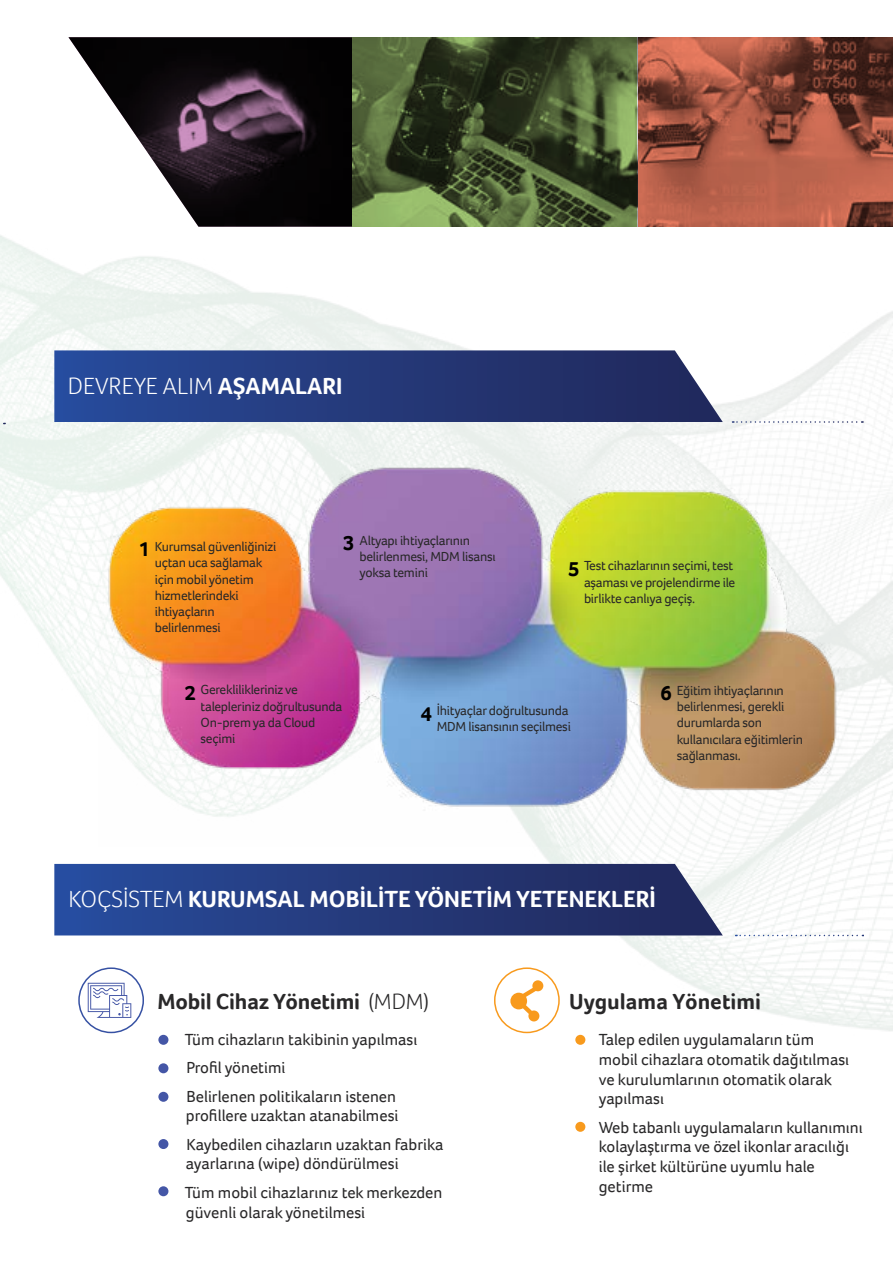
<style>
.page{position:relative;width:893px;height:1263px;background:#fff}
.page>*{position:absolute;margin:0;border:0;box-sizing:border-box;transform-origin:0 0}
.t1{font:700 24px "Foco";color:#fff}
.t2{font:300 24px "Foco";color:#fff}
.t3{font:700 22.5px "Foco";letter-spacing:-.005em;color:#292829}
.t4{font:700 21px "Foco";color:#000}
.t5{font:16.5px/19.8px "Foco";color:#292829}
.t6{font:13.5px/16.2px "Foco";letter-spacing:-.02em;color:#292829}
.s1{font-weight:700}
.s2{font-weight:300}
</style>
<div class="page">
<img style="left:0;top:235px;width:893px;height:914px">
<svg style="left:68px;top:37px;width:285px;height:190px"></svg>
<svg style="left:637px;top:37px;width:256px;height:190px;background:#9d5341"></svg>
<svg style="left:353px;top:37px;width:284px;height:190px;background:#475731"></svg>
<svg style="left:732px;top:421px;width:131px;height:2px"></svg>
<svg style="left:54px;top:350px;width:669px;height:72px;background:#2d4180"></svg>
<svg style="left:736px;top:935px;width:127px;height:1px"></svg>
<svg style="left:54px;top:864px;width:669px;height:71px;background:#2c4180"></svg>
<div style="left:494px;top:967px;width:66px;height:66px;border:2px solid #f89a1d;border-radius:50%"></div>
<div style="left:78px;top:967px;width:66px;height:66px;border:2px solid #3651a3;border-radius:50%"></div>
<svg style="left:510px;top:980px;width:33px;height:41px"></svg>
<svg style="left:88px;top:983px;width:43px;height:35px"></svg>
<div style="left:158px;top:1035px;width:10px;height:10px;background:#4456a6;border-radius:50%"></div>
<div style="left:575px;top:1035px;width:10px;height:10px;background:#f89a1d;border-radius:50%"></div>
<div style="left:575px;top:1122px;width:10px;height:10px;background:#f89a1d;border-radius:50%"></div>
<div style="left:158px;top:1063px;width:10px;height:10px;background:#4456a6;border-radius:50%"></div>
<div style="left:158px;top:1092px;width:10px;height:10px;background:#4456a6;border-radius:50%"></div>
<div style="left:158px;top:1139px;width:10px;height:10px;background:#4456a6;border-radius:50%"></div>
<div style="left:158px;top:1186px;width:10px;height:10px;background:#4456a6;border-radius:50%"></div>
<img style="left:99px;top:451px;width:748px;height:395px">
<h1 class="t2" style="left:68px;top:370px;width:276px">DEVREYE ALIM <span class="s1">AŞAMALARI</span></h1>
<p class="t4" style="left:138px;top:535px;width:13px">1</p>
<p class="t6" style="left:155px;top:538px;width:123px">Kurumsal güvenliğinizi uçtan uca sağlamak için mobil yönetim hizmetlerindeki ihtiyaçların belirlenmesi</p>
<p class="t6" style="left:359px;top:532px;width:138px">Altyapı ihtiyaçlarının belirlenmesi, MDM lisansı yoksa temini</p>
<p class="t4" style="left:343px;top:529px;width:13px">3</p>
<p class="t6" style="left:584px;top:558px;width:153px">Test cihazlarının seçimi, test aşaması ve projelendirme ile birlikte canlıya geçiş.</p>
<p class="t4" style="left:568px;top:555px;width:13px">5</p>
<p class="t6" style="left:201px;top:682px;width:143px">Gereklilikleriniz ve talepleriniz doğrultusunda<br>On-prem ya da Cloud seçimi</p>
<p class="t4" style="left:184px;top:679px;width:13px">2</p>
<p class="t6" style="left:437px;top:702px;width:136px">İhityaçlar doğrultusunda<br>MDM lisansının seçilmesi</p>
<p class="t4" style="left:421px;top:699px;width:13px">4</p>
<p class="t6" style="left:677px;top:682px;width:128px">Eğitim ihtiyaçlarının belirlenmesi, gerekli durumlarda son kullanıcılara eğitimlerin sağlanması.</p>
<p class="t4" style="left:660px;top:679px;width:13px">6</p>
<h1 class="t1" style="left:68px;top:883px;width:589px"><span class="s2">KOÇSİSTEM</span> KURUMSAL MOBİLİTE YÖNETİM YETENEKLERİ</h1>
<h2 class="t3" style="left:157px;top:986px;width:273px">Mobil Cihaz Yönetimi <span class="s2">(MDM)</span></h2>
<p class="t5" style="left:160px;top:1029px;width:259px">• Tüm cihazların takibinin yapılması</p>
<p class="t5" style="left:160px;top:1057px;width:127px">• Profil yönetimi</p>
<p class="t5" style="left:160px;top:1086px;width:241px;text-align:right">• Belirlenen politikaların istenen profillere uzaktan atanabilmesi</p>
<p class="t5" style="left:186px;top:1134px;width:259px;text-indent:-26px">• Kaybedilen cihazların uzaktan fabrika ayarlarına (wipe) döndürülmesi</p>
<p class="t5" style="left:186px;top:1182px;width:258px;text-indent:-25px">• Tüm mobil cihazlarınız tek merkezden güvenli olarak yönetilmesi</p>
<h2 class="t3" style="left:569px;top:986px;width:194px">Uygulama Yönetimi</h2>
<p class="t5" style="left:599px;top:1029px;width:252px;text-indent:-21px">• Talep edilen uygulamaların tüm mobil cihazlara otomatik dağıtılması ve kurulumlarının otomatik olarak yapılması</p>
<p class="t5" style="left:599px;top:1117px;width:265px;text-indent:-21px">• Web tabanlı uygulamaların kullanımını kolaylaştırma ve özel ikonlar aracılığı ile şirket kültürüne uyumlu hale getirme</p>
</div>
